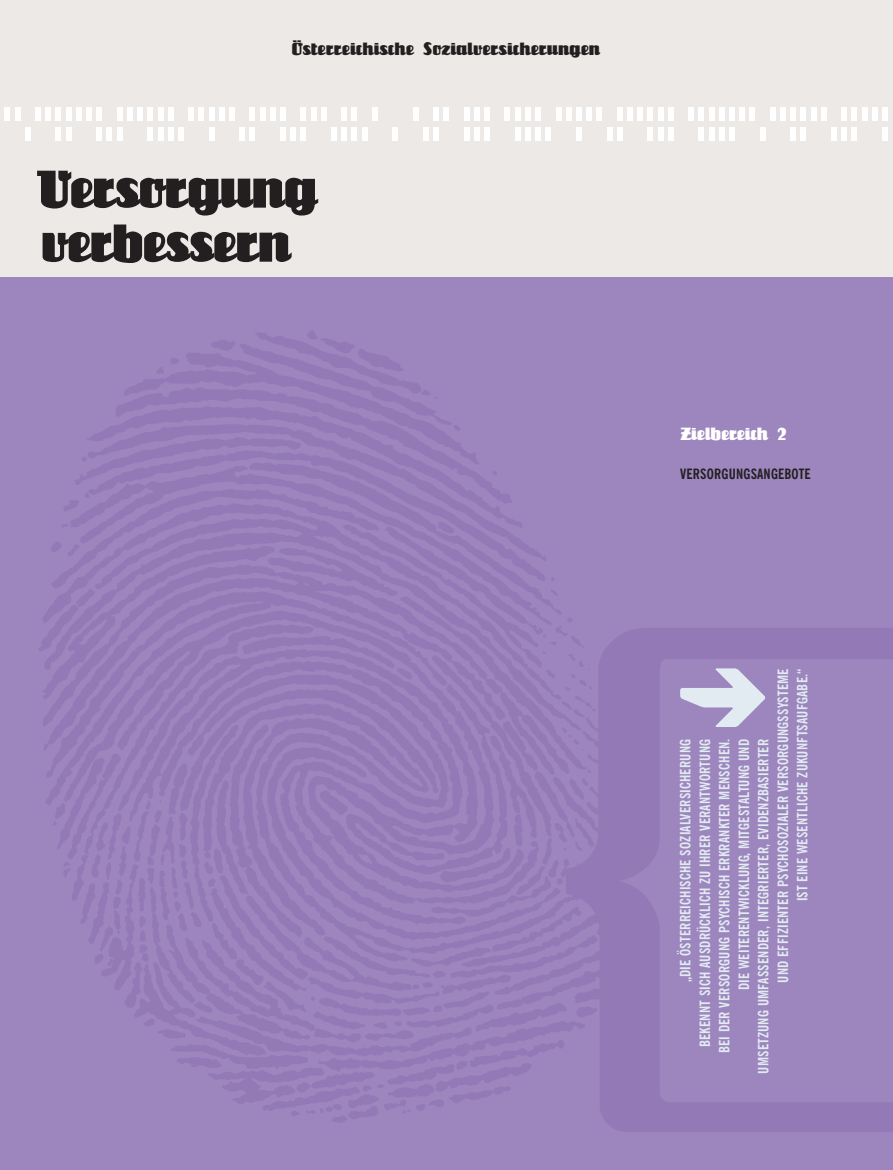
<style>
.page{position:relative;width:893px;height:1170px;background:#fff}
.page>*{position:absolute;margin:0;border:0;box-sizing:border-box;transform-origin:0 0}
.t1{font:900 54px/54px "Louisianne";letter-spacing:-.005em;color:#231f20}
.t2{font:900 18px "Louisianne";letter-spacing:.025em;color:#231f20}
.t3{font:900 18px "Louisianne";letter-spacing:.015em;color:#fff}
.t4{font:700 condensed 14.25px "News Gothic BT";letter-spacing:.015em;color:#e1ebf1}
.t5{font:700 condensed 14.25px "News Gothic BT";letter-spacing:.015em;color:#231f20}
</style>
<div class="page">
<div style="left:0;top:0;width:893px;height:277px;background:#ede9e6"></div>
<div style="left:5px;top:107px;width:5px;height:14px;background:#fff"></div>
<div style="left:15px;top:107px;width:5px;height:14px;background:#fff"></div>
<div style="left:25px;top:127px;width:5px;height:14px;background:#fff"></div>
<div style="left:35px;top:107px;width:6px;height:14px;background:#fff"></div>
<div style="left:46px;top:107px;width:5px;height:14px;background:#fff"></div>
<div style="left:56px;top:107px;width:5px;height:14px;background:#fff"></div>
<div style="left:56px;top:127px;width:5px;height:14px;background:#fff"></div>
<div style="left:66px;top:107px;width:5px;height:14px;background:#fff"></div>
<div style="left:66px;top:127px;width:5px;height:14px;background:#fff"></div>
<div style="left:76px;top:107px;width:5px;height:14px;background:#fff"></div>
<div style="left:87px;top:107px;width:5px;height:14px;background:#fff"></div>
<div style="left:97px;top:107px;width:5px;height:14px;background:#fff"></div>
<div style="left:97px;top:127px;width:5px;height:14px;background:#fff"></div>
<div style="left:107px;top:127px;width:5px;height:14px;background:#fff"></div>
<div style="left:117px;top:107px;width:5px;height:14px;background:#fff"></div>
<div style="left:117px;top:127px;width:5px;height:14px;background:#fff"></div>
<div style="left:127px;top:107px;width:5px;height:14px;background:#fff"></div>
<div style="left:138px;top:107px;width:5px;height:14px;background:#fff"></div>
<div style="left:148px;top:107px;width:5px;height:14px;background:#fff"></div>
<div style="left:148px;top:127px;width:5px;height:14px;background:#fff"></div>
<div style="left:158px;top:107px;width:5px;height:14px;background:#fff"></div>
<div style="left:158px;top:127px;width:5px;height:14px;background:#fff"></div>
<div style="left:168px;top:107px;width:5px;height:14px;background:#fff"></div>
<div style="left:168px;top:127px;width:5px;height:14px;background:#fff"></div>
<div style="left:178px;top:127px;width:5px;height:14px;background:#fff"></div>
<div style="left:189px;top:107px;width:5px;height:14px;background:#fff"></div>
<div style="left:199px;top:107px;width:5px;height:14px;background:#fff"></div>
<div style="left:209px;top:107px;width:5px;height:14px;background:#fff"></div>
<div style="left:209px;top:127px;width:5px;height:14px;background:#fff"></div>
<div style="left:219px;top:107px;width:5px;height:14px;background:#fff"></div>
<div style="left:229px;top:107px;width:5px;height:14px;background:#fff"></div>
<div style="left:240px;top:127px;width:5px;height:14px;background:#fff"></div>
<div style="left:250px;top:107px;width:5px;height:14px;background:#fff"></div>
<div style="left:250px;top:127px;width:5px;height:14px;background:#fff"></div>
<div style="left:260px;top:107px;width:5px;height:14px;background:#fff"></div>
<div style="left:270px;top:107px;width:5px;height:14px;background:#fff"></div>
<div style="left:280px;top:107px;width:5px;height:14px;background:#fff"></div>
<div style="left:280px;top:127px;width:5px;height:14px;background:#fff"></div>
<div style="left:291px;top:127px;width:5px;height:14px;background:#fff"></div>
<div style="left:301px;top:107px;width:5px;height:14px;background:#fff"></div>
<div style="left:301px;top:127px;width:5px;height:14px;background:#fff"></div>
<div style="left:311px;top:107px;width:5px;height:14px;background:#fff"></div>
<div style="left:321px;top:107px;width:5px;height:14px;background:#fff"></div>
<div style="left:331px;top:127px;width:6px;height:14px;background:#fff"></div>
<div style="left:342px;top:107px;width:5px;height:14px;background:#fff"></div>
<div style="left:342px;top:127px;width:5px;height:14px;background:#fff"></div>
<div style="left:352px;top:107px;width:5px;height:14px;background:#fff"></div>
<div style="left:352px;top:127px;width:5px;height:14px;background:#fff"></div>
<div style="left:362px;top:127px;width:5px;height:14px;background:#fff"></div>
<div style="left:372px;top:107px;width:5px;height:14px;background:#fff"></div>
<div style="left:393px;top:127px;width:5px;height:14px;background:#fff"></div>
<div style="left:413px;top:107px;width:5px;height:14px;background:#fff"></div>
<div style="left:423px;top:127px;width:5px;height:14px;background:#fff"></div>
<div style="left:433px;top:107px;width:6px;height:14px;background:#fff"></div>
<div style="left:433px;top:127px;width:6px;height:14px;background:#fff"></div>
<div style="left:444px;top:107px;width:5px;height:14px;background:#fff"></div>
<div style="left:464px;top:107px;width:5px;height:14px;background:#fff"></div>
<div style="left:464px;top:127px;width:5px;height:14px;background:#fff"></div>
<div style="left:474px;top:107px;width:5px;height:14px;background:#fff"></div>
<div style="left:474px;top:127px;width:5px;height:14px;background:#fff"></div>
<div style="left:484px;top:107px;width:6px;height:14px;background:#fff"></div>
<div style="left:484px;top:127px;width:6px;height:14px;background:#fff"></div>
<div style="left:505px;top:107px;width:5px;height:14px;background:#fff"></div>
<div style="left:515px;top:107px;width:5px;height:14px;background:#fff"></div>
<div style="left:515px;top:127px;width:5px;height:14px;background:#fff"></div>
<div style="left:525px;top:107px;width:5px;height:14px;background:#fff"></div>
<div style="left:525px;top:127px;width:5px;height:14px;background:#fff"></div>
<div style="left:536px;top:107px;width:5px;height:14px;background:#fff"></div>
<div style="left:536px;top:127px;width:5px;height:14px;background:#fff"></div>
<div style="left:546px;top:127px;width:5px;height:14px;background:#fff"></div>
<div style="left:556px;top:107px;width:5px;height:14px;background:#fff"></div>
<div style="left:566px;top:107px;width:5px;height:14px;background:#fff"></div>
<div style="left:576px;top:107px;width:5px;height:14px;background:#fff"></div>
<div style="left:576px;top:127px;width:5px;height:14px;background:#fff"></div>
<div style="left:587px;top:107px;width:5px;height:14px;background:#fff"></div>
<div style="left:597px;top:107px;width:5px;height:14px;background:#fff"></div>
<div style="left:607px;top:127px;width:5px;height:14px;background:#fff"></div>
<div style="left:617px;top:107px;width:5px;height:14px;background:#fff"></div>
<div style="left:617px;top:127px;width:5px;height:14px;background:#fff"></div>
<div style="left:627px;top:107px;width:5px;height:14px;background:#fff"></div>
<div style="left:638px;top:107px;width:5px;height:14px;background:#fff"></div>
<div style="left:648px;top:107px;width:5px;height:14px;background:#fff"></div>
<div style="left:648px;top:127px;width:5px;height:14px;background:#fff"></div>
<div style="left:658px;top:107px;width:5px;height:14px;background:#fff"></div>
<div style="left:658px;top:127px;width:5px;height:14px;background:#fff"></div>
<div style="left:668px;top:107px;width:5px;height:14px;background:#fff"></div>
<div style="left:668px;top:127px;width:5px;height:14px;background:#fff"></div>
<div style="left:689px;top:107px;width:5px;height:14px;background:#fff"></div>
<div style="left:699px;top:107px;width:5px;height:14px;background:#fff"></div>
<div style="left:699px;top:127px;width:5px;height:14px;background:#fff"></div>
<div style="left:709px;top:107px;width:5px;height:14px;background:#fff"></div>
<div style="left:709px;top:127px;width:5px;height:14px;background:#fff"></div>
<div style="left:719px;top:107px;width:5px;height:14px;background:#fff"></div>
<div style="left:719px;top:127px;width:5px;height:14px;background:#fff"></div>
<div style="left:729px;top:107px;width:6px;height:14px;background:#fff"></div>
<div style="left:729px;top:127px;width:6px;height:14px;background:#fff"></div>
<div style="left:740px;top:107px;width:5px;height:14px;background:#fff"></div>
<div style="left:750px;top:107px;width:5px;height:14px;background:#fff"></div>
<div style="left:760px;top:127px;width:5px;height:14px;background:#fff"></div>
<div style="left:770px;top:107px;width:5px;height:14px;background:#fff"></div>
<div style="left:780px;top:107px;width:6px;height:14px;background:#fff"></div>
<div style="left:791px;top:107px;width:5px;height:14px;background:#fff"></div>
<div style="left:791px;top:127px;width:5px;height:14px;background:#fff"></div>
<div style="left:801px;top:107px;width:5px;height:14px;background:#fff"></div>
<div style="left:801px;top:127px;width:5px;height:14px;background:#fff"></div>
<div style="left:811px;top:107px;width:5px;height:14px;background:#fff"></div>
<div style="left:821px;top:107px;width:5px;height:14px;background:#fff"></div>
<div style="left:831px;top:127px;width:6px;height:14px;background:#fff"></div>
<div style="left:842px;top:107px;width:5px;height:14px;background:#fff"></div>
<div style="left:842px;top:127px;width:5px;height:14px;background:#fff"></div>
<div style="left:852px;top:107px;width:5px;height:14px;background:#fff"></div>
<div style="left:852px;top:127px;width:5px;height:14px;background:#fff"></div>
<div style="left:862px;top:107px;width:5px;height:14px;background:#fff"></div>
<div style="left:872px;top:107px;width:5px;height:14px;background:#fff"></div>
<div style="left:882px;top:107px;width:6px;height:14px;background:#fff"></div>
<div style="left:882px;top:127px;width:6px;height:14px;background:#fff"></div>
<div style="left:0;top:277px;width:893px;height:892px;background:#9d85be"></div>
<svg style="left:566px;top:628px;width:327px;height:503px"></svg>
<svg style="left:680px;top:668px;width:85px;height:59px"></svg>
<p class="t2" style="left:293px;top:30px;width:10px">..</p>
<p class="t2" style="left:292px;top:43px;width:310px">Osterreichische Sozialversicherungen</p>
<h1 class="t1" style="left:37px;top:166px;width:283px">Versorgung verbessern</h1>
<p class="t3" style="left:680px;top:427px;width:108px">Zielbereich 2</p>
<p class="t5" style="left:680px;top:468px;width:132px">VERSORGUNGSANGEBOTE</p>
<p class="t4" style="left:778px;top:982px;width:316px;rotate:-90deg">UND EFFIZIENTER PSYCHOSOZIALER VERSORGUNGSSYSTEME</p>
<p class="t4" style="left:797px;top:901px;width:234px;rotate:-90deg">IST EINE WESENTLICHE ZUKUNFTSAUFGABE.“</p>
<p class="t4" style="left:680px;top:982px;width:245px;rotate:-90deg">„DIE ÖSTERREICHISCHE SOZIALVERSICHERUNG</p>
<p class="t4" style="left:700px;top:1046px;width:309px;rotate:-90deg">BEKENNT SICH AUSDRÜCKLICH ZU IHRER VERANTWORTUNG</p>
<p class="t4" style="left:719px;top:1052px;width:315px;rotate:-90deg">BEI DER VERSORGUNG PSYCHISCH ERKRANKTER MENSCHEN.</p>
<p class="t4" style="left:739px;top:990px;width:253px;rotate:-90deg">DIE WEITERENTWICKLUNG, MITGESTALTUNG UND</p>
<p class="t4" style="left:758px;top:1073px;width:336px;rotate:-90deg">UMSETZUNG UMFASSENDER, INTEGRIERTER, EVIDENZBASIERTER</p>
</div>
